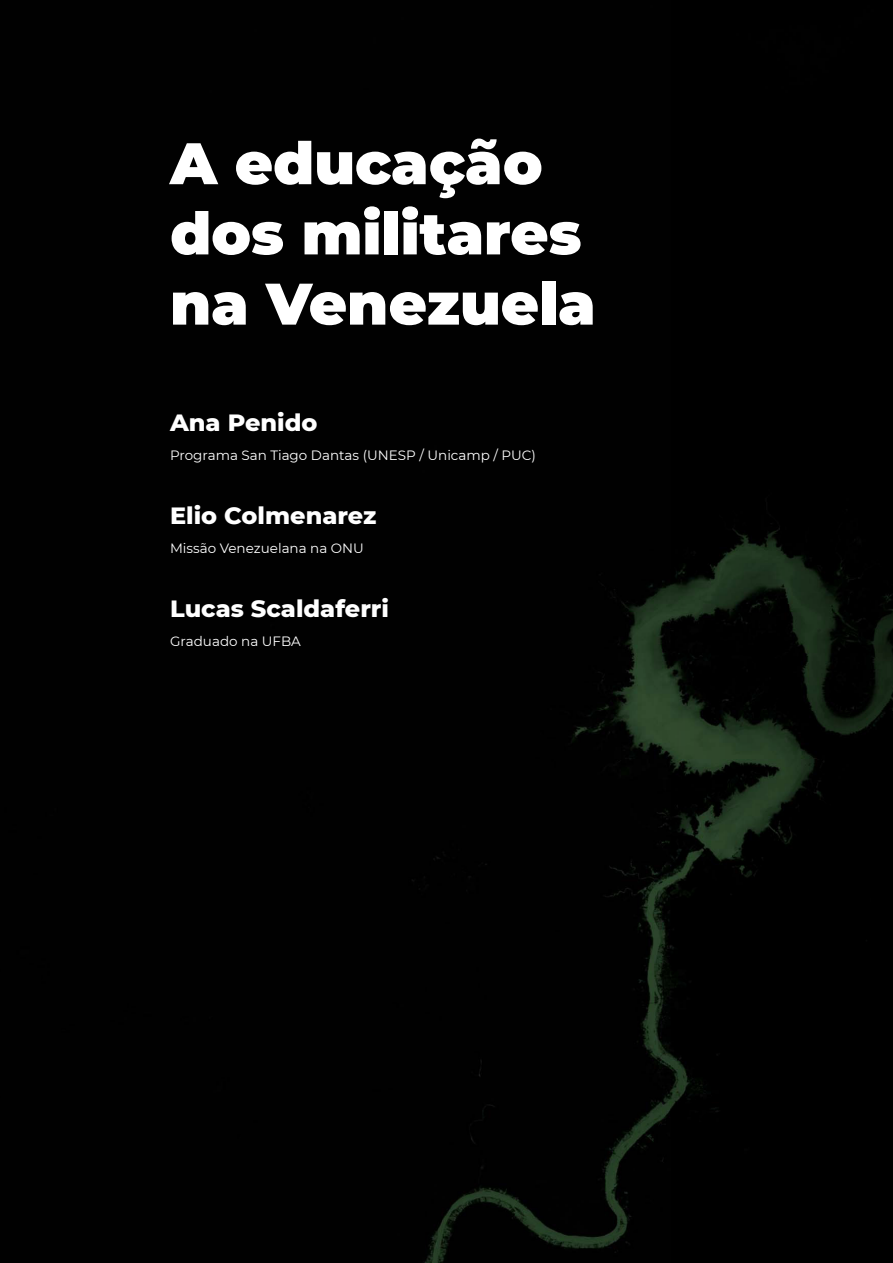
<style>
.page{position:relative;width:893px;height:1263px;background:#fff}
.page>*{position:absolute;margin:0;border:0;box-sizing:border-box;transform-origin:0 0}
.Titulo_1{font:900 58.5px/70.2px "Montserrat";color:#fff}
.Co-Autor{font:800 24px "Montserrat";color:#fff}
.Co-Autor__Artigo{font:800 24px "Montserrat";color:#fff}
.Autor{font:800 24px "Montserrat";color:#fff}
.Institução{font:13.5px "Montserrat";color:#fff}
</style>
<div class="page">
<div style="left:0;top:0;width:672px;height:1263px;background:#010101"></div>
<svg style="left:672px;top:0;width:221px;height:1263px;background:#020402"></svg>
<p class="Titulo_1" style="left:170px;top:125px;width:427px">A educação dos militares na Venezuela</p>
<p class="Autor" style="left:170px;top:405px;width:149px">Ana Penido</p>
<p class="Institução" style="left:170px;top:446px;width:367px">Programa San Tiago Dantas (UNESP / Unicamp / PUC)</p>
<p class="Co-Autor__Artigo" style="left:170px;top:498px;width:208px">Elio Colmenarez</p>
<p class="Institução" style="left:170px;top:539px;width:195px">Missão Venezuelana na ONU</p>
<p class="Co-Autor" style="left:170px;top:591px;width:220px">Lucas Scaldaferri</p>
<p class="Institução" style="left:170px;top:632px;width:132px">Graduado na UFBA</p>
</div>
